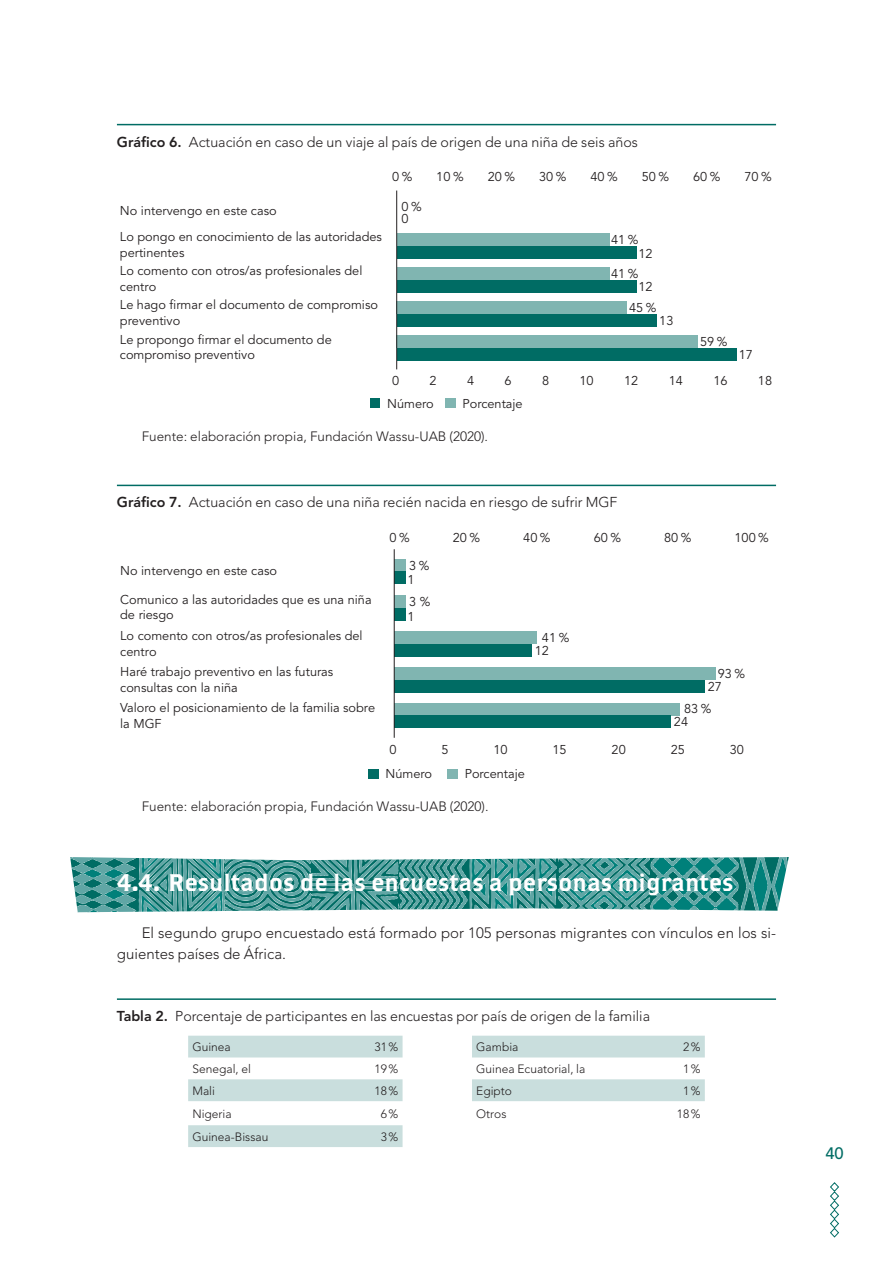
<style>
.page{position:relative;width:893px;height:1263px;background:#fff}
.page>*{position:absolute;margin:0;border:0;box-sizing:border-box;transform-origin:0 0}
.t1{font:24px "Brothers";color:#fff}
.t2{font:500 16.5px "Avenir LT Std";color:#006c64}
.t3{font:300 15px/20.9px "Avenir LT Std";letter-spacing:.005em;color:#231f20}
.t4{font:300 14.25px "Avenir LT Std";color:#231f20}
.t5{font:300 13.5px "Avenir LT Std";color:#231f20}
.t6{font:12.75px/15.3px "Avenir LT Std";color:#231f20}
.t7{font:300 12px "Avenir LT Std";color:#231f20}
.s1{font-weight:800}
</style>
<div class="page">
<svg style="left:830px;top:1182px;width:9px;height:56px"></svg>
<hr style="left:117px;top:124px;width:659px;height:1px;background:#006c64">
<hr style="left:117px;top:485px;width:659px;height:1px;background:#006c64">
<hr style="left:117px;top:998px;width:659px;height:2px;background:#006c64">
<div style="left:397px;top:348px;width:339px;height:13px;background:#006c64"></div>
<div style="left:397px;top:314px;width:259px;height:13px;background:#006c64"></div>
<div style="left:397px;top:280px;width:239px;height:13px;background:#006c64"></div>
<div style="left:397px;top:246px;width:239px;height:13px;background:#006c64"></div>
<div style="left:397px;top:335px;width:301px;height:13px;background:#80b5b1"></div>
<div style="left:397px;top:301px;width:230px;height:13px;background:#80b5b1"></div>
<div style="left:397px;top:267px;width:212px;height:13px;background:#80b5b1"></div>
<div style="left:397px;top:233px;width:212px;height:13px;background:#80b5b1"></div>
<hr style="left:396px;top:191px;width:1px;height:178px;background:#231f20">
<div style="left:370px;top:398px;width:10px;height:10px;background:#006c64"></div>
<div style="left:445px;top:398px;width:10px;height:10px;background:#80b5b1"></div>
<div style="left:368px;top:768px;width:10px;height:10px;background:#006c64"></div>
<div style="left:447px;top:768px;width:10px;height:10px;background:#80b5b1"></div>
<div style="left:394px;top:572px;width:12px;height:12px;background:#006c64"></div>
<div style="left:394px;top:715px;width:276px;height:13px;background:#006c64"></div>
<div style="left:394px;top:703px;width:286px;height:12px;background:#80b5b1"></div>
<div style="left:394px;top:680px;width:310px;height:12px;background:#006c64"></div>
<div style="left:394px;top:667px;width:321px;height:13px;background:#80b5b1"></div>
<div style="left:394px;top:644px;width:138px;height:12px;background:#006c64"></div>
<div style="left:394px;top:631px;width:143px;height:13px;background:#80b5b1"></div>
<div style="left:394px;top:608px;width:12px;height:12px;background:#006c64"></div>
<div style="left:394px;top:595px;width:12px;height:13px;background:#80b5b1"></div>
<div style="left:394px;top:559px;width:12px;height:12px;background:#80b5b1"></div>
<hr style="left:394px;top:549px;width:1px;height:189px;background:#231f20">
<svg style="left:188px;top:1036px;width:517px;height:111px"></svg>
<svg style="left:70px;top:857px;width:719px;height:56px;background:#4f9d9a"></svg>
<p class="t4" style="left:117px;top:133px;width:522px"><span class="s1">Gráfico 6.</span> Actuación en caso de un viaje al país de origen de una niña de seis años</p>
<p class="t6" style="left:392px;top:169px;width:22px">0%</p>
<p class="t6" style="left:436px;top:169px;width:29px">10%</p>
<p class="t6" style="left:488px;top:169px;width:29px">20%</p>
<p class="t6" style="left:539px;top:169px;width:29px">30%</p>
<p class="t6" style="left:590px;top:169px;width:29px">40%</p>
<p class="t6" style="left:642px;top:169px;width:29px">50%</p>
<p class="t6" style="left:693px;top:169px;width:29px">60%</p>
<p class="t6" style="left:745px;top:169px;width:29px">70%</p>
<p class="t6" style="left:120px;top:203px;width:158px">No intervengo en este caso</p>
<p class="t6" style="left:401px;top:199px;width:22px">0%</p>
<p class="t6" style="left:401px;top:211px;width:9px">0</p>
<p class="t6" style="left:120px;top:230px;width:263px">Lo pongo en conocimiento de las autoridades pertinentes</p>
<p class="t6" style="left:611px;top:232px;width:29px">41%</p>
<p class="t6" style="left:638px;top:246px;width:16px">12</p>
<p class="t6" style="left:120px;top:264px;width:244px">Lo comento con otros/as profesionales del centro</p>
<p class="t6" style="left:611px;top:266px;width:29px">41%</p>
<p class="t6" style="left:638px;top:279px;width:16px">12</p>
<p class="t6" style="left:120px;top:298px;width:260px">Le hago firmar el documento de compromiso preventivo</p>
<p class="t6" style="left:629px;top:300px;width:29px">45%</p>
<p class="t6" style="left:659px;top:313px;width:16px">13</p>
<p class="t6" style="left:120px;top:332px;width:213px">Le propongo firmar el documento de compromiso preventivo</p>
<p class="t6" style="left:700px;top:334px;width:29px">59%</p>
<p class="t6" style="left:739px;top:348px;width:16px">17</p>
<p class="t6" style="left:392px;top:373px;width:9px">0</p>
<p class="t6" style="left:430px;top:373px;width:9px">2</p>
<p class="t6" style="left:467px;top:373px;width:9px">4</p>
<p class="t6" style="left:505px;top:373px;width:9px">6</p>
<p class="t6" style="left:542px;top:373px;width:9px">8</p>
<p class="t6" style="left:580px;top:373px;width:16px">10</p>
<p class="t6" style="left:624px;top:373px;width:16px">12</p>
<p class="t6" style="left:669px;top:373px;width:16px">14</p>
<p class="t6" style="left:713px;top:373px;width:16px">16</p>
<p class="t6" style="left:758px;top:373px;width:16px">18</p>
<p class="t6" style="left:387px;top:397px;width:48px">Número</p>
<p class="t6" style="left:462px;top:397px;width:62px">Porcentaje</p>
<p class="t5" style="left:142px;top:428px;width:348px">Fuente: elaboración propia, Fundación Wassu-UAB (2020).</p>
<p class="t4" style="left:117px;top:494px;width:502px"><span class="s1">Gráfico 7.</span> Actuación en caso de una niña recién nacida en riesgo de sufrir MGF</p>
<p class="t6" style="left:390px;top:530px;width:22px">0 %</p>
<p class="t6" style="left:453px;top:530px;width:29px">20%</p>
<p class="t6" style="left:523px;top:530px;width:29px">40%</p>
<p class="t6" style="left:594px;top:530px;width:29px">60%</p>
<p class="t6" style="left:664px;top:530px;width:29px">80%</p>
<p class="t6" style="left:734px;top:530px;width:36px">100 %</p>
<p class="t6" style="left:120px;top:563px;width:158px">No intervengo en este caso</p>
<p class="t6" style="left:409px;top:558px;width:22px">3%</p>
<p class="t6" style="left:408px;top:573px;width:9px">1</p>
<p class="t6" style="left:120px;top:592px;width:253px">Comunico a las autoridades que es una niña de riesgo</p>
<p class="t6" style="left:409px;top:594px;width:23px">3 %</p>
<p class="t6" style="left:408px;top:609px;width:9px">1</p>
<p class="t6" style="left:120px;top:628px;width:244px">Lo comento con otros/as profesionales del centro</p>
<p class="t6" style="left:542px;top:630px;width:29px">41%</p>
<p class="t6" style="left:535px;top:643px;width:16px">12</p>
<p class="t6" style="left:120px;top:665px;width:215px">Haré trabajo preventivo en las futuras consultas con la niña</p>
<p class="t6" style="left:718px;top:666px;width:29px">93%</p>
<p class="t6" style="left:708px;top:679px;width:16px">27</p>
<p class="t6" style="left:120px;top:701px;width:257px">Valoro el posicionamiento de la familia sobre la MGF</p>
<p class="t6" style="left:684px;top:701px;width:29px">83%</p>
<p class="t6" style="left:674px;top:714px;width:16px">24</p>
<p class="t6" style="left:390px;top:742px;width:9px">0</p>
<p class="t6" style="left:441px;top:742px;width:9px">5</p>
<p class="t6" style="left:493px;top:742px;width:16px">10</p>
<p class="t6" style="left:552px;top:742px;width:16px">15</p>
<p class="t6" style="left:612px;top:742px;width:16px">20</p>
<p class="t6" style="left:671px;top:742px;width:16px">25</p>
<p class="t6" style="left:730px;top:742px;width:16px">30</p>
<p class="t6" style="left:385px;top:767px;width:48px">Número</p>
<p class="t6" style="left:465px;top:767px;width:62px">Porcentaje</p>
<p class="t5" style="left:142px;top:798px;width:348px">Fuente: elaboración propia, Fundación Wassu-UAB (2020).</p>
<h1 class="t1" style="left:117px;top:867px;width:618px">4.4. Resultados de las encuestas a personas migrantes</h1>
<p class="t3" style="left:117px;top:923px;width:661px;text-indent:25px">El segundo grupo encuestado está formado por 105 personas migrantes con vínculos en los si&shy;guientes países de África.</p>
<p class="t4" style="left:117px;top:1008px;width:535px"><span class="s1">Tabla 2.</span> Porcentaje de participantes en las encuestas por país de origen de la familia</p>
<p class="t7" style="left:192px;top:1040px;width:40px">Guinea</p>
<p class="t7" style="left:375px;top:1040px;width:25px">31%</p>
<p class="t7" style="left:476px;top:1040px;width:44px">Gambia</p>
<p class="t7" style="left:683px;top:1040px;width:19px">2%</p>
<p class="t7" style="left:192px;top:1062px;width:60px">Senegal, el</p>
<p class="t7" style="left:375px;top:1062px;width:25px">19%</p>
<p class="t7" style="left:476px;top:1062px;width:111px">Guinea Ecuatorial, la</p>
<p class="t7" style="left:683px;top:1062px;width:19px">1%</p>
<p class="t7" style="left:192px;top:1083px;width:24px">Mali</p>
<p class="t7" style="left:375px;top:1083px;width:25px">18%</p>
<p class="t7" style="left:476px;top:1083px;width:37px">Egipto</p>
<p class="t7" style="left:683px;top:1083px;width:19px">1%</p>
<p class="t7" style="left:192px;top:1106px;width:41px">Nigeria</p>
<p class="t7" style="left:381px;top:1106px;width:19px">6%</p>
<p class="t7" style="left:476px;top:1106px;width:32px">Otros</p>
<p class="t7" style="left:677px;top:1106px;width:25px">18%</p>
<p class="t7" style="left:192px;top:1129px;width:78px">Guinea-Bissau</p>
<p class="t7" style="left:381px;top:1129px;width:19px">3%</p>
<p class="t2" style="left:825px;top:1143px;width:20px">40</p>
</div>
